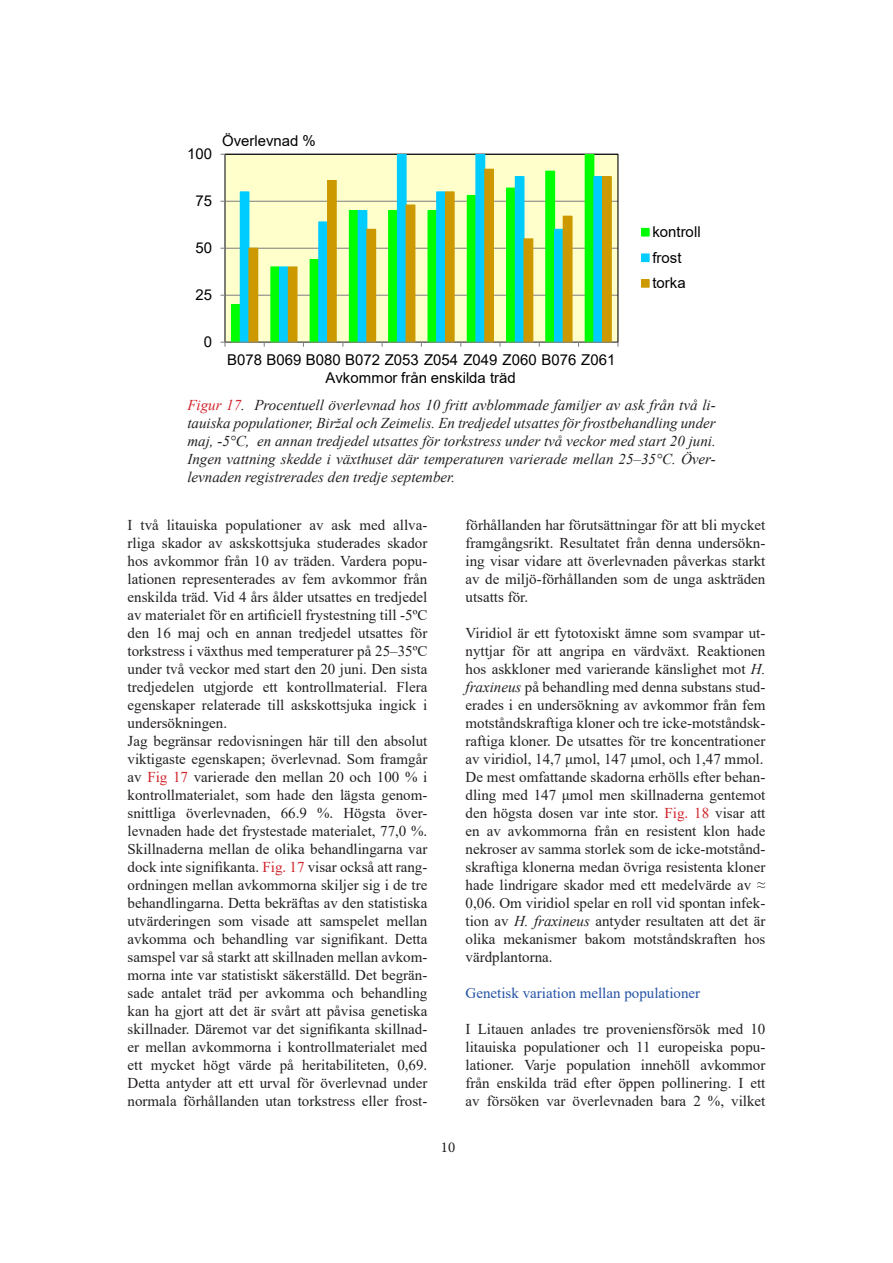
<style>
.page{position:relative;width:893px;height:1263px;background:#fff}
.page>*{position:absolute;margin:0;border:0;box-sizing:border-box;transform-origin:0 0}
.t1{font:15px/18px "Times New Roman";color:#231f20;text-align:justify}
.t2{font:italic 15px/18px "Times New Roman";color:#231f20;text-align:justify}
.t3{font:15px/25.7px "Arial";color:#000}
.t4{font:15px "Times New Roman";color:#2352a4}
.t5{font:15px "Minion Pro";color:#231f20}
.s1{color:#d1232a}
.s2{font-style:italic}
</style>
<div class="page">
<div style="left:225px;top:154px;width:393px;height:188px;background:#ffc"></div>
<hr style="left:225px;top:295px;width:393px;height:1px;background:#868686">
<hr style="left:225px;top:248px;width:393px;height:1px;background:#868686">
<hr style="left:225px;top:201px;width:393px;height:1px;background:#868686">
<div style="left:231px;top:305px;width:9px;height:37px;background:#0f0"></div>
<div style="left:231px;top:304px;width:10px;height:39px;border:1px solid #0f0"></div>
<div style="left:271px;top:267px;width:9px;height:75px;background:#0f0"></div>
<div style="left:270px;top:266px;width:10px;height:77px;border:1px solid #0f0"></div>
<div style="left:310px;top:260px;width:9px;height:82px;background:#0f0"></div>
<div style="left:349px;top:211px;width:9px;height:131px;background:#0f0"></div>
<div style="left:349px;top:210px;width:10px;height:133px;border:1px solid #0f0"></div>
<div style="left:389px;top:211px;width:8px;height:131px;background:#0f0"></div>
<div style="left:388px;top:210px;width:10px;height:133px;border:1px solid #0f0"></div>
<div style="left:428px;top:211px;width:9px;height:131px;background:#0f0"></div>
<div style="left:427px;top:210px;width:10px;height:133px;border:1px solid #0f0"></div>
<div style="left:467px;top:195px;width:9px;height:147px;background:#0f0"></div>
<div style="left:506px;top:188px;width:9px;height:154px;background:#0f0"></div>
<div style="left:506px;top:188px;width:10px;height:155px;border:1px solid #0f0"></div>
<div style="left:546px;top:171px;width:9px;height:171px;background:#0f0"></div>
<div style="left:545px;top:171px;width:10px;height:172px;border:1px solid #0f0"></div>
<div style="left:585px;top:154px;width:9px;height:188px;background:#0f0"></div>
<div style="left:240px;top:192px;width:9px;height:150px;background:#0cf"></div>
<div style="left:280px;top:267px;width:8px;height:75px;background:#0cf"></div>
<div style="left:279px;top:266px;width:10px;height:77px;border:1px solid #0cf"></div>
<div style="left:319px;top:222px;width:9px;height:120px;background:#0cf"></div>
<div style="left:318px;top:221px;width:10px;height:122px;border:1px solid #0cf"></div>
<div style="left:358px;top:211px;width:9px;height:131px;background:#0cf"></div>
<div style="left:397px;top:154px;width:9px;height:188px;background:#0cf"></div>
<div style="left:397px;top:154px;width:10px;height:189px;border:1px solid #0cf"></div>
<div style="left:437px;top:192px;width:8px;height:150px;background:#0cf"></div>
<div style="left:436px;top:191px;width:10px;height:152px;border:1px solid #0cf"></div>
<div style="left:476px;top:154px;width:9px;height:188px;background:#0cf"></div>
<div style="left:475px;top:154px;width:10px;height:189px;border:1px solid #0cf"></div>
<div style="left:515px;top:177px;width:9px;height:165px;background:#0cf"></div>
<div style="left:555px;top:229px;width:8px;height:113px;background:#0cf"></div>
<div style="left:554px;top:229px;width:10px;height:114px;border:1px solid #0cf"></div>
<div style="left:594px;top:177px;width:9px;height:165px;background:#0cf"></div>
<div style="left:593px;top:176px;width:10px;height:167px;border:1px solid #0cf"></div>
<div style="left:249px;top:248px;width:9px;height:94px;background:#c90"></div>
<div style="left:248px;top:248px;width:10px;height:95px;border:1px solid #c90"></div>
<div style="left:288px;top:267px;width:9px;height:75px;background:#c90"></div>
<div style="left:288px;top:266px;width:10px;height:77px;border:1px solid #c90"></div>
<div style="left:328px;top:181px;width:8px;height:161px;background:#c90"></div>
<div style="left:327px;top:180px;width:10px;height:163px;border:1px solid #c90"></div>
<div style="left:367px;top:229px;width:9px;height:113px;background:#c90"></div>
<div style="left:366px;top:229px;width:10px;height:114px;border:1px solid #c90"></div>
<div style="left:406px;top:205px;width:9px;height:137px;background:#c90"></div>
<div style="left:445px;top:192px;width:9px;height:150px;background:#c90"></div>
<div style="left:445px;top:191px;width:10px;height:152px;border:1px solid #c90"></div>
<div style="left:485px;top:169px;width:8px;height:173px;background:#c90"></div>
<div style="left:484px;top:169px;width:10px;height:174px;border:1px solid #c90"></div>
<div style="left:524px;top:239px;width:9px;height:103px;background:#c90"></div>
<div style="left:523px;top:238px;width:10px;height:105px;border:1px solid #c90"></div>
<div style="left:563px;top:216px;width:9px;height:126px;background:#c90"></div>
<div style="left:563px;top:216px;width:10px;height:127px;border:1px solid #c90"></div>
<div style="left:603px;top:177px;width:8px;height:165px;background:#c90"></div>
<div style="left:602px;top:176px;width:10px;height:167px;border:1px solid #c90"></div>
<hr style="left:224px;top:154px;width:2px;height:188px;background:#868686">
<hr style="left:225px;top:342px;width:393px;height:1px;background:#868686">
<svg style="left:220px;top:342px;width:6px;height:5px"></svg>
<div style="left:641px;top:228px;width:9px;height:9px;background:#0f0;border:1px solid #0f0"></div>
<div style="left:641px;top:253px;width:9px;height:9px;background:#0cf;border:1px solid #0cf"></div>
<div style="left:641px;top:279px;width:9px;height:9px;background:#c90;border:1px solid #c90"></div>
<p class="t3" style="left:187px;top:141px;width:27px">100</p>
<p class="t3" style="left:222px;top:128px;width:95px">Överlevnad %</p>
<p class="t3" style="left:195px;top:188px;width:18px">75</p>
<p class="t3" style="left:195px;top:235px;width:18px">50</p>
<p class="t3" style="left:195px;top:282px;width:18px">25</p>
<p class="t3" style="left:204px;top:329px;width:10px">0</p>
<p class="t3" style="left:227px;top:347px;width:390px">B078 B069 B080 B072 Z053 Z054 Z049 Z060 B076 Z061</p>
<p class="t3" style="left:325px;top:365px;width:192px">Avkommor från enskilda träd</p>
<p class="t3" style="left:652px;top:219px;width:50px">kontroll frost torka</p>
<p class="t2" style="left:187px;top:396px;width:530px"><span class="s1">Figur 17</span>. Procentuell överlevnad hos 10 fritt avblommade familjer av ask från två li&shy;tauiska populationer, Biržal och Zeimelis. En tredjedel utsattes för frostbehandling under maj, -5°C, en annan tredjedel utsattes för torkstress under två veckor med start 20 juni.<br>Ingen vattning skedde i växthuset där temperaturen varierade mellan 25–35°C. Över&shy;levnaden registrerades den tredje september.</p>
<p class="t1" style="left:128px;top:516px;width:301px">I två litauiska populationer av ask med allva&shy;rliga skador av askskottsjuka studerades skador hos avkommor från 10 av träden. Vardera popu&shy;lationen representerades av fem avkommor från enskilda träd. Vid 4 års ålder utsattes en tredjedel av materialet för en artificiell frystestning till -5ºC den 16 maj och en annan tredjedel utsattes för torkstress i växthus med temperaturer på 25–35ºC under två veckor med start den 20 juni. Den sista tredjedelen utgjorde ett kontrollmaterial. Flera egenskaper relaterade till askskottsjuka ingick i undersökningen.</p>
<p class="t1" style="left:128px;top:732px;width:301px">Jag begränsar redovisningen här till den absolut viktigaste egenskapen; överlevnad. Som framgår av <span class="s1">Fig 17</span> varierade den mellan 20 och 100 % i kontrollmaterialet, som hade den lägsta genom&shy;snittliga överlevnaden, 66.9 %. Högsta över&shy;levnaden hade det frystestade materialet, 77,0 %.<br>Skillnaderna mellan de olika behandlingarna var dock inte signifikanta. <span class="s1">Fig. 17</span> visar också att rang&shy;ordningen mellan avkommorna skiljer sig i de tre behandlingarna. Detta bekräftas av den statistiska utvärderingen som visade att samspelet mellan avkomma och behandling var signifikant. Detta samspel var så starkt att skillnaden mellan avkom&shy;morna inte var statistiskt säkerställd. Det begrän&shy;sade antalet träd per avkomma och behandling kan ha gjort att det är svårt att påvisa genetiska skillnader. Däremot var det signifikanta skillnad&shy;er mellan avkommorna i kontrollmaterialet med ett mycket högt värde på heritabiliteten, 0,69.<br>Detta antyder att ett urval för överlevnad under normala förhållanden utan torkstress eller frost-</p>
<p class="t1" style="left:466px;top:516px;width:301px">förhållanden har förutsättningar för att bli mycket framgångsrikt. Resultatet från denna undersökn&shy;ing visar vidare att överlevnaden påverkas starkt av de miljö-förhållanden som de unga askträden utsatts för.</p>
<p class="t1" style="left:466px;top:624px;width:301px">Viridiol är ett fytotoxiskt ämne som svampar ut&shy;nyttjar för att angripa en värdväxt. Reaktionen hos askkloner med varierande känslighet mot <span class="s2">H. fraxineus</span> på behandling med denna substans stud&shy;erades i en undersökning av avkommor från fem motståndskraftiga kloner och tre icke-motståndsk&shy;raftiga kloner. De utsattes för tre koncentrationer av viridiol, 14,7 μmol, 147 μmol, och 1,47 mmol.</p>
<p class="t1" style="left:466px;top:768px;width:301px">De mest omfattande skadorna erhölls efter behan&shy;dling med 147 μmol men skillnaderna gentemot den högsta dosen var inte stor. <span class="s1">Fig. 18</span> visar att en av avkommorna från en resistent klon hade nekroser av samma storlek som de icke-motstånd&shy;skraftiga klonerna medan övriga resistenta kloner hade lindrigare skador med ett medelvärde av ≈ 0,06. Om viridiol spelar en roll vid spontan infek&shy;tion av <span class="s2">H. fraxineus</span> antyder resultaten att det är olika mekanismer bakom motståndskraften hos värdplantorna.</p>
<p class="t4" style="left:466px;top:983px;width:236px">Genetisk variation mellan populationer</p>
<p class="t1" style="left:466px;top:1020px;width:301px">I Litauen anlades tre proveniensförsök med 10 litauiska populationer och 11 europeiska popu&shy;lationer. Varje population innehöll avkommor från enskilda träd efter öppen pollinering. I ett av försöken var överlevnaden bara 2 %, vilket</p>
<p class="t5" style="left:441px;top:1137px;width:16px">10</p>
</div>
